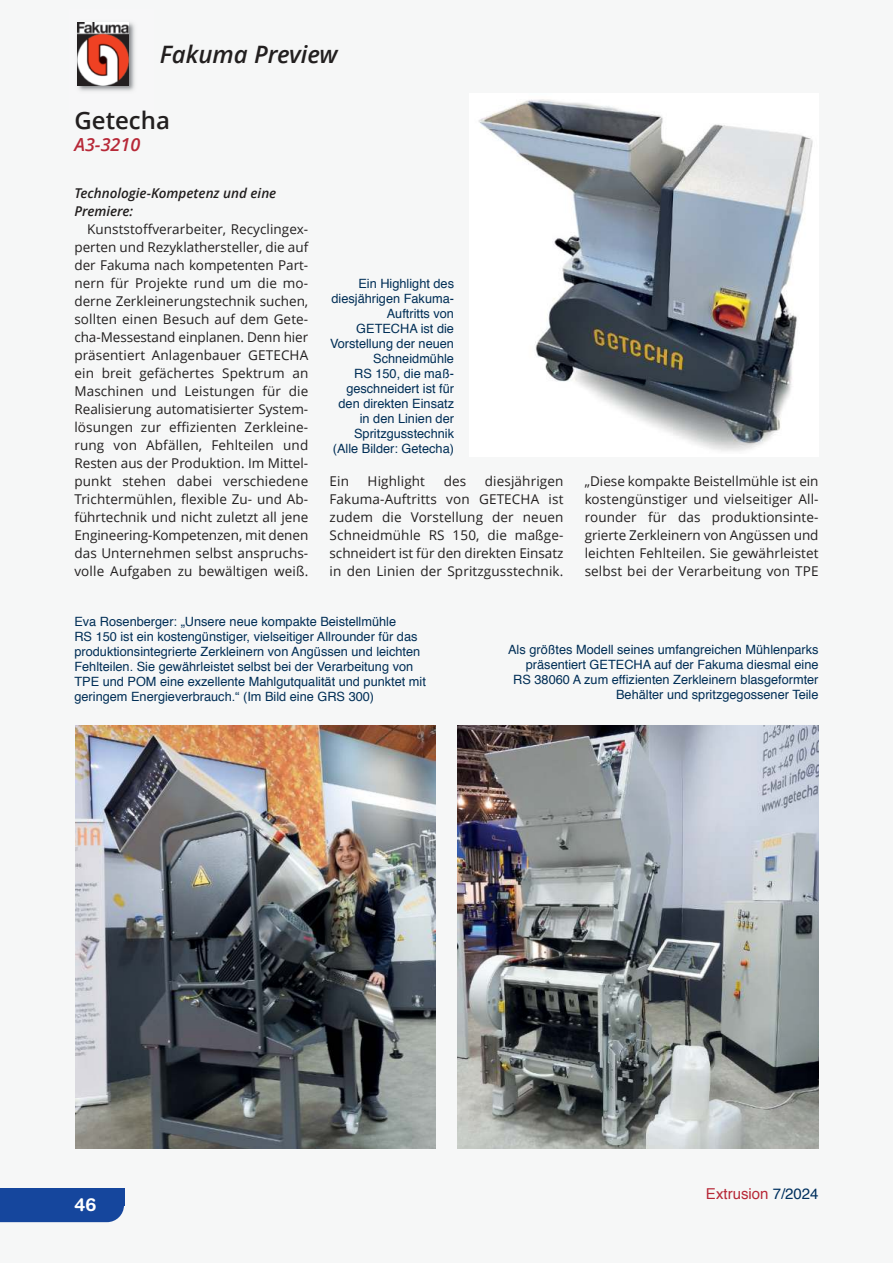
<style>
.page{position:relative;width:893px;height:1263px;background:#fff}
.page>*{position:absolute;margin:0;border:0;box-sizing:border-box;transform-origin:0 0}
.t1{font:italic 600 24px "Open Sans";color:#221f1f}
.t2{font:600 24px "Open Sans";color:#221f1f}
.t3{font:italic 600 18px "Open Sans";color:#b72837}
.t4{font:700 18px "Helvetica Rounded";color:#fff}
.t5{font:15px "Helvetica";color:#b72837}
.t6{font:13.5px/18px "Open Sans";letter-spacing:.01em;color:#221f1f;text-align:justify}
.t7{font:italic 600 13.5px/18px "Open Sans";color:#221f1f}
.t8{font:12.75px/15px "Helvetica";color:#002e56;text-align:right}
.s1{color:#00305e}
</style>
<div class="page">
<img style="left:76px;top:20px;width:61px;height:73px">
<img style="left:78px;top:22px;width:51px;height:63px">
<div style="left:0;top:1205px;width:124px;height:17px;background:#15469d"></div>
<div style="left:0;top:1188px;width:124px;height:17px;background:#15469d"></div>
<img style="left:478px;top:99px;width:335px;height:352px">
<img style="left:76px;top:725px;width:360px;height:423px">
<img style="left:457px;top:725px;width:362px;height:423px">
<h1 class="t1" style="left:160px;top:45px;width:179px">Fakuma Preview</h1>
<h1 class="t2" style="left:74px;top:107px;width:97px">Getecha</h1>
<h2 class="t3" style="left:74px;top:138px;width:67px">A3-3210</h2>
<p class="t7" style="left:74px;top:185px;width:203px">Technologie-Kompetenz und eine<br>Premiere:</p>
<p class="t6" style="left:74px;top:221px;width:235px;text-indent:13px">Kunststoffverarbeiter, Recyclingex&shy;perten und Rezyklathersteller, die auf der Fakuma nach kompetenten Part&shy;nern für Projekte rund um die mo&shy;derne Zerkleinerungstechnik suchen, sollten einen Besuch auf dem Gete&shy;cha-Messestand einplanen. Denn hier präsentiert Anlagenbauer GETECHA ein breit gefächertes Spektrum an Maschinen und Leistungen für die Realisierung automatisierter System&shy;lösungen zur effizienten Zerkleine&shy;rung von Abfällen, Fehlteilen und Resten aus der Produktion. Im Mittel&shy;punkt stehen dabei verschiedene Trichtermühlen, flexible Zu- und Ab&shy;führtechnik und nicht zuletzt all jene Engineering-Kompetenzen, mit denen das Unternehmen selbst anspruchs&shy;volle Aufgaben zu bewältigen weiß.</p>
<p class="t8" style="left:330px;top:277px;width:126px">Ein Highlight des diesjährigen Fakuma-<br>Auftritts von<br>GETECHA ist die<br>Vorstellung der neuen<br>Schneidmühle<br>RS 150, die maß&shy;geschneidert ist für den direkten Einsatz in den Linien der<br>Spritzgusstechnik (Alle Bilder: Getecha)</p>
<p class="t6" style="left:330px;top:473px;width:235px;text-indent:155px">diesjährigen Fakuma-Auftritts von GETECHA ist zudem die Vorstellung der neuen Schneidmühle RS 150, die maßge&shy;schneidert ist für den direkten Einsatz in den Linien der Spritzgusstechnik.</p>
<p class="t6" style="left:330px;top:473px;width:21px">Ein</p>
<p class="t6" style="left:368px;top:473px;width:59px">Highlight</p>
<p class="t6" style="left:444px;top:473px;width:24px">des</p>
<p class="t6" style="left:585px;top:473px;width:235px">„Diese kompakte Beistellmühle ist ein kostengüns tiger und vielseitiger All&shy;rounder für das produktionsinte&shy;grierte Zerkleinern von Angüssen und leichten Fehlteilen. Sie gewährleistet selbst bei der Verarbeitung von TPE</p>
<p class="t8" style="left:74px;top:615px;width:353px;text-align:left">Eva Rosenberger: „Unsere neue kompakte Beistellmühle<br>RS 150 ist ein kostengünstiger, vielseitiger Allrounder für das produktionsintegrierte Zerkleinern von Angüssen und leichten Fehlteilen. Sie gewährleistet selbst bei der Verarbeitung von TPE und POM eine exzellente Mahlgutqualität und punktet mit geringem Energieverbrauch.“ (Im Bild eine GRS 300)</p>
<p class="t8" style="left:508px;top:644px;width:312px">Als größtes Modell seines umfangreichen Mühlenparks präsentiert GETECHA auf der Fakuma diesmal eine RS 38060 A zum effizienten Zerkleinern blasgeformter Behälter und spritzgegossener Teile</p>
<h2 class="t4" style="left:74px;top:1197px;width:23px">46</h2>
<p class="t5" style="left:706px;top:1188px;width:114px">Extrusion <span class="s1">7/2024</span></p>
</div>
